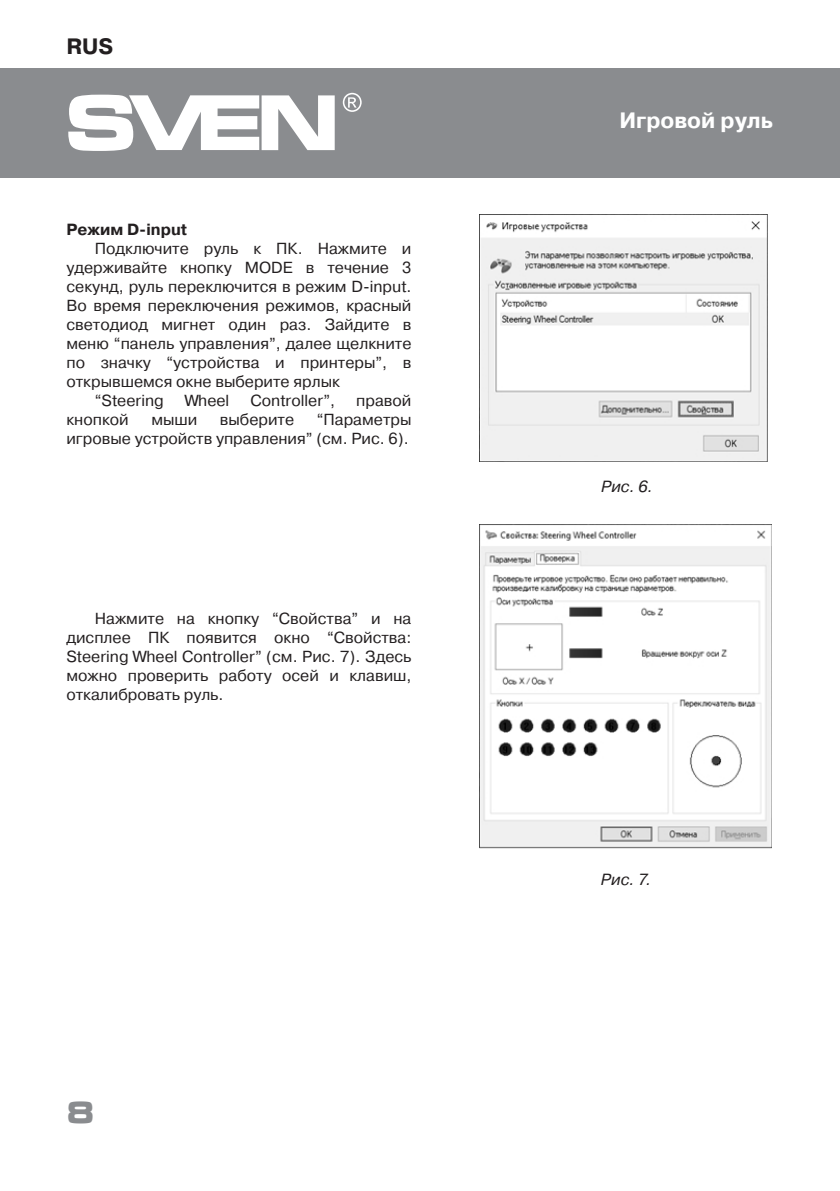
<style>
.page{position:relative;width:840px;height:1191px;background:#fff}
.page>*{position:absolute;margin:0;border:0;box-sizing:border-box;transform-origin:0 0}
.t1{font:700 30px "Micra";color:#8a8c8f}
.t2{font:700 22.2px "Pragmatica";color:#fff}
.t3{font:700 22.2px "Pragmatica";color:#231f20}
.t4{font:700 16.2px "Pragmatica";color:#231f20}
.t5{font:italic 16.2px "Pragmatica";color:#231f20}
.t6{font:16px/19px "Pragmatica";color:#231f20;text-align:right}
</style>
<div class="page">
<div style="left:0;top:68px;width:839px;height:109px;background:#8a8c8f"></div>
<svg style="left:68px;top:95px;width:266px;height:56px"></svg>
<svg style="left:342px;top:93px;width:19px;height:19px"></svg>
<img style="left:479px;top:215px;width:288px;height:247px">
<img style="left:479px;top:524px;width:292px;height:325px">
<h2 class="t3" style="left:66px;top:32px;width:48px">RUS</h2>
<p class="t4" style="left:66px;top:219px;width:122px">Режим D-input</p>
<p class="t6" style="left:95px;top:239px;width:318px">Подключите руль к ПК. Нажмите и</p>
<p class="t6" style="left:66px;top:258px;width:346px">удерживайте кнопку MODE в течение 3</p>
<p class="t6" style="left:66px;top:277px;width:346px">секунд, руль переключится в режим D-input.</p>
<p class="t6" style="left:66px;top:296px;width:346px">Во время переключения режимов, красный</p>
<p class="t6" style="left:66px;top:315px;width:346px">светодиод мигнет один раз. Зайдите в</p>
<p class="t6" style="left:66px;top:334px;width:346px">меню “панель управления”, далее щелкните</p>
<p class="t6" style="left:66px;top:353px;width:346px">по значку “устройства и принтеры”, в</p>
<p class="t6" style="left:66px;top:372px;width:275px">открывшемся окне выберите ярлык</p>
<p class="t6" style="left:95px;top:391px;width:70px">“Steering</p>
<p class="t6" style="left:185px;top:391px;width:46px">Wheel</p>
<p class="t6" style="left:250px;top:391px;width:86px">Controller”,</p>
<p class="t6" style="left:356px;top:391px;width:57px">правой</p>
<p class="t6" style="left:66px;top:410px;width:64px">кнопкой</p>
<p class="t6" style="left:151px;top:410px;width:47px">мыши</p>
<p class="t6" style="left:220px;top:410px;width:76px">выберите</p>
<p class="t6" style="left:66px;top:410px;width:346px">“Параметры<br>игровые устройств управления” (см. Рис. 6).</p>
<p class="t6" style="left:66px;top:609px;width:346px;text-align:justify;text-indent:28px">Нажмите на кнопку “Свойства” и на дисплее ПК появится окно “Свойства:<br>Steering Wheel Controller” (см. Рис. 7). Здесь можно проверить работу осей и клавиш, откалибровать руль.</p>
<h1 class="t1" style="left:65px;top:1096px;width:32px">8</h1>
<h2 class="t2" style="left:619px;top:106px;width:155px">Игровой руль</h2>
<p class="t5" style="left:600px;top:476px;width:53px">Рис. 6.</p>
<p class="t5" style="left:600px;top:869px;width:52px">Рис. 7.</p>
</div>
